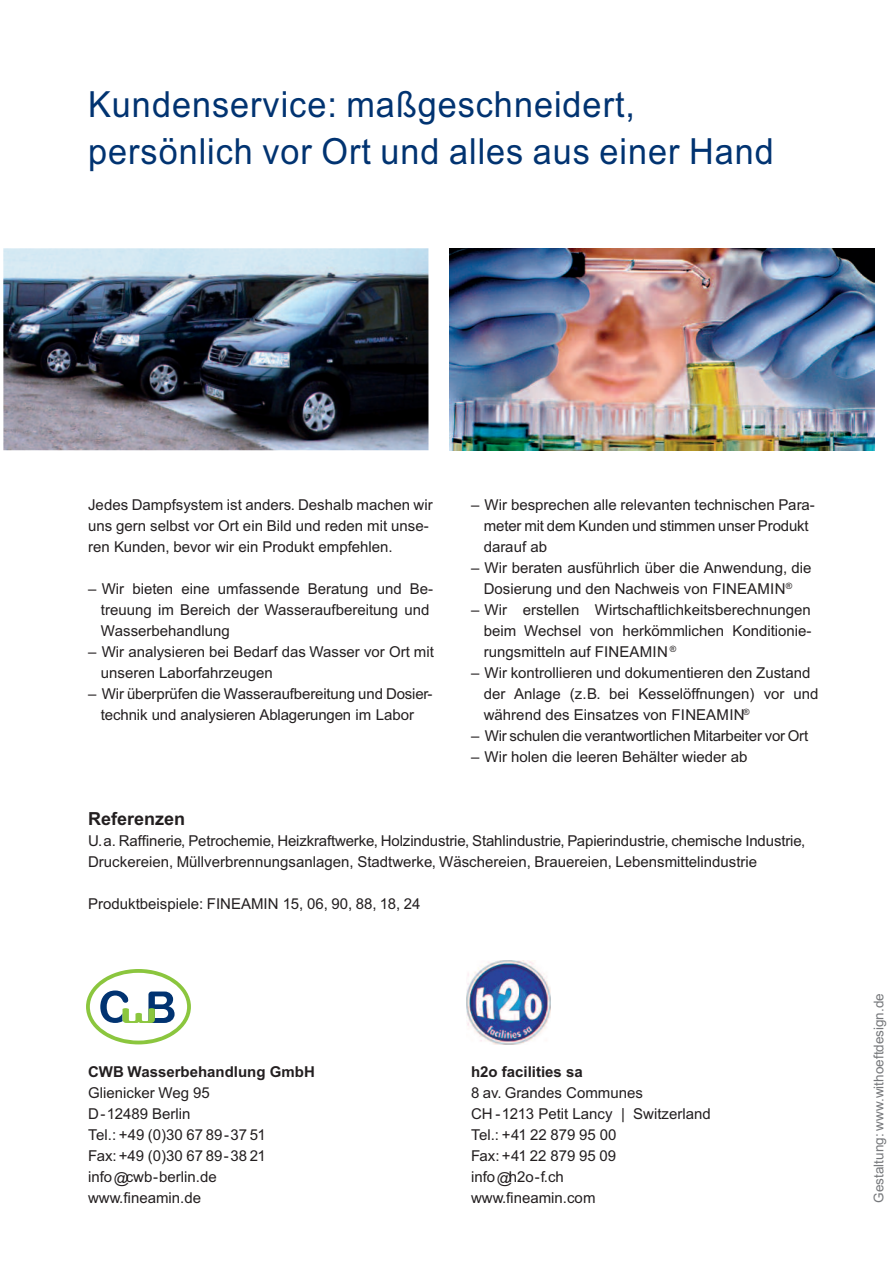
<style>
.page{position:relative;width:893px;height:1263px;background:#fff}
.page>*{position:absolute;margin:0;border:0;box-sizing:border-box;transform-origin:0 0}
.t1{font:36px/47.2px "Arial";letter-spacing:.03em;color:#013371;scale:.95 1}
.t2{font:700 18px "Arial";color:#231f20}
.t3{font:15px/21px "Arial";color:#231f20}
.t4{font:700 15px "Arial";color:#231f20}
.t5{font:13.5px "Arial";color:#76787b}
.t6{font:8.7px "Arial";color:#231f20}
</style>
<div class="page">
<img style="left:3px;top:248px;width:425px;height:202px">
<img style="left:450px;top:248px;width:424px;height:202px">
<img style="left:466px;top:960px;width:85px;height:85px">
<svg style="left:86px;top:969px;width:105px;height:75px"></svg>
<div style="left:90px;top:973px;width:97px;height:68px;background:#fff;border-radius:50%"></div>
<svg style="left:100px;top:991px;width:74px;height:32px"></svg>
<h1 class="t1" style="left:88px;top:81px;width:723px">Kundenservice: maßgeschneidert, persönlich vor Ort und alles aus einer Hand</h1>
<p class="t3" style="left:88px;top:495px;width:346px">Jedes Dampfsystem ist anders. Deshalb machen wir uns gern selbst vor Ort ein Bild und reden mit unse&shy;ren Kunden, bevor wir ein Produkt empfehlen.</p>
<p class="t3" style="left:101px;top:579px;width:334px;text-indent:-13px">– Wir bieten eine umfassende Beratung und Be&shy;treuung im Bereich der Wasseraufbereitung und<br>Wasserbehandlung</p>
<p class="t3" style="left:101px;top:642px;width:334px;text-indent:-13px">– Wir analysieren bei Bedarf das Wasser vor Ort mit unseren Laborfahrzeugen</p>
<p class="t3" style="left:88px;top:684px;width:346px;text-align:center">– Wir überprüfen die Wasseraufbereitung und Dosier&shy;technik und analysieren Ablagerungen im Labor</p>
<p class="t3" style="left:484px;top:495px;width:332px;text-indent:-13px">– Wir besprechen alle relevanten technischen Para&shy;meter mit dem Kunden und stimmen unser Produkt darauf ab</p>
<p class="t3" style="left:471px;top:558px;width:342px;text-align:center">– Wir beraten ausführlich über die Anwendung, die<br>Dosierung und den Nachweis von FINEAMIN<sup>®</sup></p>
<p class="t3" style="left:471px;top:600px;width:342px;text-align:right">– Wir erstellen Wirtschaftlichkeitsberechnungen beim Wechsel von herkömmlichen Konditionie-</p>
<p class="t6" style="left:669px;top:644px;width:8px">®</p>
<p class="t3" style="left:484px;top:642px;width:186px">rungsmitteln auf FINEAMIN</p>
<p class="t3" style="left:484px;top:663px;width:336px;text-indent:-13px">– Wir kontrollieren und dokumentieren den Zustand der Anlage (z.B. bei Kesselöffnungen) vor und während des Einsatzes von FINEAMIN<sup>®</sup></p>
<p class="t3" style="left:471px;top:726px;width:339px">– Wir schulen die verantwortlichen Mitarbeiter vor Ort</p>
<p class="t3" style="left:471px;top:747px;width:278px">– Wir holen die leeren Behälter wieder ab</p>
<p class="t2" style="left:88px;top:807px;width:99px">Referenzen</p>
<p class="t3" style="left:88px;top:831px;width:718px">U.a. Raffinerie, Petrochemie, Heizkraftwerke, Holzindustrie, Stahlindustrie, Papierindustrie, chemische Industrie,<br>Druckereien, Müllverbrennungsanlagen, Stadtwerke, Wäschereien, Brauereien, Lebensmittelindustrie</p>
<p class="t3" style="left:88px;top:894px;width:334px">Produktbeispiele: FINEAMIN 15, 06, 90, 88, 18, 24</p>
<p class="t4" style="left:88px;top:1062px;width:228px">CWB Wasserbehandlung GmbH</p>
<p class="t3" style="left:88px;top:1083px;width:179px">Glienicker Weg 95<br>D-12489 Berlin<br>Tel.: +49 (0)30 67 89-37 51<br>Fax: +49 (0)30 67 89-38 21 info@cwb-berlin.de www.fineamin.de</p>
<p class="t4" style="left:471px;top:1062px;width:113px">h2o facilities sa</p>
<p class="t3" style="left:471px;top:1083px;width:241px">8 av. Grandes Communes<br>CH -1213 Petit Lancy | Switzerland<br>Tel.: +41 22 879 95 00<br>Fax: +41 22 879 95 09 info@h2o-f.ch<br>www.fineamin.com</p>
<p class="t5" style="left:869px;top:1203px;width:211px;rotate:-90deg">Gestaltung: www.withoeftdesign.de</p>
</div>
